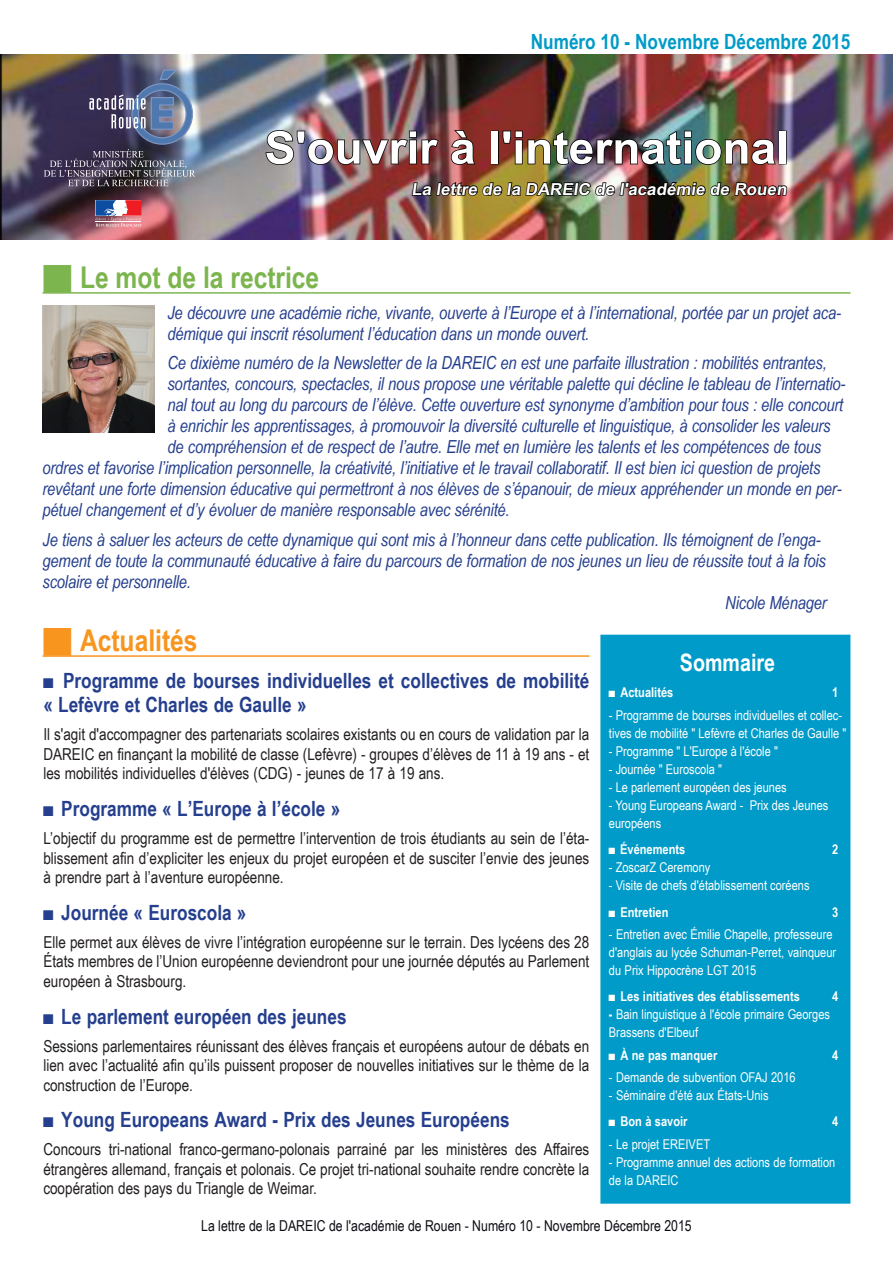
<style>
.page{position:relative;width:893px;height:1263px;background:#fff}
.page>*{position:absolute;margin:0;border:0;box-sizing:border-box;transform-origin:0 0}
.t1{font:700 45px "Arial Narrow";color:#fff;scale:1.25 1}
.le_mot_du_dareic{font:700 30px "Arial Narrow";color:#7cb54e}
.Actualités{font:700 30px "Arial Narrow";color:#f8951f}
.t2{font:700 24px "Arial Narrow";color:#fff}
.sstitre{font:700 21px/24px "Arial Narrow";color:#253f8e}
.t3{font:700 21px "Arial Narrow";color:#009bc8}
.intro{font:italic 18px/21px "Arial Narrow";letter-spacing:-.01em;color:#253f8e}
.texte{font:16.5px/19.5px "Arial Narrow";color:#231f20;text-align:justify}
.t4{font:700 16.5px "Arial Narrow";color:#fff;scale:1.25 1}
.t5{font:15px "Arial Narrow";color:#0e0c14}
.texte-2{font:13.5px/18px "Arial Narrow";color:#fff}
.texte-3{font:700 13.5px "Arial Narrow";color:#fff}
.s1{font-weight:400}
.s2{font-weight:700}
</style>
<div class="page">
<img style="left:0;top:54px;width:893px;height:185px">
<div style="left:600px;top:635px;width:250px;height:569px;background:#009bc8;border:2px solid #009bc8"></div>
<svg style="left:95px;top:200px;width:46px;height:27px"></svg>
<img style="left:44px;top:69px;width:151px;height:117px">
<hr style="left:43px;top:292px;width:807px;height:2px;background:#7cb54e">
<hr style="left:43px;top:655px;width:546px;height:2px;background:#f8951f">
<img style="left:265px;top:129px;width:523px;height:84px">
<img style="left:43px;top:306px;width:112px;height:126px">
<p class="t3" style="left:531px;top:26px;width:321px">Numéro 10 - Novembre Décembre 2015</p>
<p class="t1" style="left:265px;top:114px;width:421px">S'ouvrir à l'international</p>
<p class="t4" style="left:411px;top:177px;width:304px">La lettre de la DAREIC de l'académie de Rouen</p>
<p class="le_mot_du_dareic" style="left:43px;top:255px;width:278px">■ Le mot de la rectrice</p>
<p class="intro" style="left:167px;top:302px;width:675px">Je découvre une académie riche, vivante, ouverte à l’Europe et à l’international, portée par un projet aca&shy;démique qui inscrit résolument l’éducation dans un monde ouvert.</p>
<p class="intro" style="left:167px;top:352px;width:661px">Ce dixième numéro de la Newsletter de la DAREIC en est une parfaite illustration : mobilités entrantes,</p>
<p class="intro" style="left:167px;top:373px;width:679px">sortantes, concours, spectacles, il nous propose une véritable palette qui décline le tableau de l’internatio-</p>
<p class="intro" style="left:167px;top:394px;width:677px">nal tout au long du parcours de l’élève. Cette ouverture est synonyme d’ambition pour tous : elle concourt</p>
<p class="intro" style="left:167px;top:415px;width:665px">à enrichir les apprentissages, à promouvoir la diversité culturelle et linguistique, à consolider les valeurs</p>
<p class="intro" style="left:167px;top:436px;width:655px">de compréhension et de respect de l’autre. Elle met en lumière les talents et les compétences de tous</p>
<p class="intro" style="left:43px;top:457px;width:779px">ordres et favorise l’implication personnelle, la créativité, l’initiative et le travail collaboratif. Il est bien ici question de projets</p>
<p class="intro" style="left:43px;top:478px;width:801px">revêtant une forte dimension éducative qui permettront à nos élèves de s’épanouir, de mieux appréhender un monde en per-</p>
<p class="intro" style="left:43px;top:499px;width:469px">pétuel changement et d’y évoluer de manière responsable avec sérénité.</p>
<p class="intro" style="left:43px;top:529px;width:785px">Je tiens à saluer les acteurs de cette dynamique qui sont mis à l’honneur dans cette publication. Ils témoignent de l’enga&shy;gement de toute la communauté éducative à faire du parcours de formation de nos jeunes un lieu de réussite tout à la fois scolaire et personnelle.</p>
<p class="intro" style="left:725px;top:592px;width:103px">Nicole Ménager</p>
<p class="Actualités" style="left:43px;top:618px;width:157px">■ Actualités</p>
<p class="sstitre" style="left:43px;top:668px;width:547px"><span class="s1">■</span> Programme de bourses individuelles et collectives de mobilité « Lefèvre et Charles de Gaulle »</p>
<p class="texte" style="left:43px;top:724px;width:547px">Il s'agit d'accompagner des partenariats scolaires existants ou en cours de validation par la DAREIC en finançant la mobilité de classe (Lefèvre) - groupes d’élèves de 11 à 19 ans - et les mobilités individuelles d'élèves (CDG) - jeunes de 17 à 19 ans.</p>
<p class="sstitre" style="left:43px;top:796px;width:298px"><span class="s1">■</span> Programme « L’Europe à l’école »</p>
<p class="texte" style="left:43px;top:828px;width:547px">L’objectif du programme est de permettre l’intervention de trois étudiants au sein de l’éta&shy;blissement afin d’expliciter les enjeux du projet européen et de susciter l’envie des jeunes à prendre part à l’aventure européenne.</p>
<p class="sstitre" style="left:43px;top:899px;width:205px"><span class="s1">■</span> Journée « Euroscola »</p>
<p class="texte" style="left:43px;top:932px;width:547px">Elle permet aux élèves de vivre l’intégration européenne sur le terrain. Des lycéens des 28<br>États membres de l’Union européenne deviendront pour une journée députés au Parlement européen à Strasbourg.</p>
<p class="sstitre" style="left:43px;top:1003px;width:305px"><span class="s1">■</span> Le parlement européen des jeunes</p>
<p class="texte" style="left:43px;top:1035px;width:547px">Sessions parlementaires réunissant des élèves français et européens autour de débats en lien avec l’actualité afin qu’ils puissent proposer de nouvelles initiatives sur le thème de la construction de l’Europe.</p>
<p class="sstitre" style="left:43px;top:1107px;width:468px"><span class="s1">■</span> Young Europeans Award - Prix des Jeunes Européens</p>
<p class="texte" style="left:43px;top:1139px;width:547px">Concours tri-national franco-germano-polonais parrainé par les ministères des Affaires étrangères allemand, français et polonais. Ce projet tri-national souhaite rendre concrète la coopération des pays du Triangle de Weimar.</p>
<p class="t2" style="left:680px;top:645px;width:97px">Sommaire</p>
<p class="texte-3" style="left:609px;top:682px;width:66px"><span class="s1">■</span> Actualités</p>
<p class="texte-3" style="left:832px;top:682px;width:8px">1</p>
<p class="texte-2" style="left:609px;top:705px;width:239px">- Programme de bourses individuelles et collec&shy;tives de mobilité " Lefèvre et Charles de Gaulle "</p>
<p class="texte-2" style="left:609px;top:741px;width:170px">- Programme " L'Europe à l'école "</p>
<p class="texte-2" style="left:609px;top:759px;width:115px">- Journée " Euroscola "</p>
<p class="texte-2" style="left:609px;top:777px;width:179px">- Le parlement européen des jeunes</p>
<p class="texte-2" style="left:609px;top:795px;width:221px">- Young Europeans Award - Prix des Jeunes européens</p>
<p class="texte-3" style="left:609px;top:839px;width:78px"><span class="s1">■</span> Événements</p>
<p class="texte-3" style="left:832px;top:839px;width:8px">2</p>
<p class="texte-2" style="left:609px;top:858px;width:103px">- ZoscarZ Ceremony</p>
<p class="texte-2" style="left:609px;top:876px;width:202px">- Visite de chefs d'établissement coréens</p>
<p class="texte-3" style="left:609px;top:902px;width:61px"><span class="s1">■</span> Entretien</p>
<p class="texte-3" style="left:832px;top:902px;width:8px">3</p>
<p class="texte-2" style="left:609px;top:925px;width:229px">- Entretien avec Émilie Chapelle, professeure d'anglais au lycée Schuman-Perret, vainqueur du Prix Hippocrène LGT 2015</p>
<p class="texte-3" style="left:609px;top:986px;width:192px"><span class="s1">■</span> Les initiatives des établissements</p>
<p class="texte-3" style="left:832px;top:986px;width:8px">4</p>
<p class="texte-2" style="left:609px;top:1005px;width:223px"><span class="s2">-</span> Bain linguistique à l'école primaire Georges<br>Brassens d'Elbeuf</p>
<p class="texte-3" style="left:609px;top:1045px;width:110px"><span class="s1">■</span> À ne pas manquer</p>
<p class="texte-3" style="left:832px;top:1045px;width:8px">4</p>
<p class="texte-2" style="left:609px;top:1068px;width:188px">- Demande de subvention OFAJ 2016</p>
<p class="texte-2" style="left:609px;top:1086px;width:161px">- Séminaire d'été aux États-Unis</p>
<p class="texte-3" style="left:609px;top:1111px;width:80px"><span class="s1">■</span> Bon à savoir</p>
<p class="texte-3" style="left:832px;top:1111px;width:8px">4</p>
<p class="texte-2" style="left:609px;top:1134px;width:103px">- Le projet EREIVET</p>
<p class="texte-2" style="left:609px;top:1152px;width:228px">- Programme annuel des actions de formation de la DAREIC</p>
<p class="t5" style="left:201px;top:1215px;width:492px">La lettre de la DAREIC de l'académie de Rouen - Numéro 10 - Novembre Décembre 2015</p>
</div>
